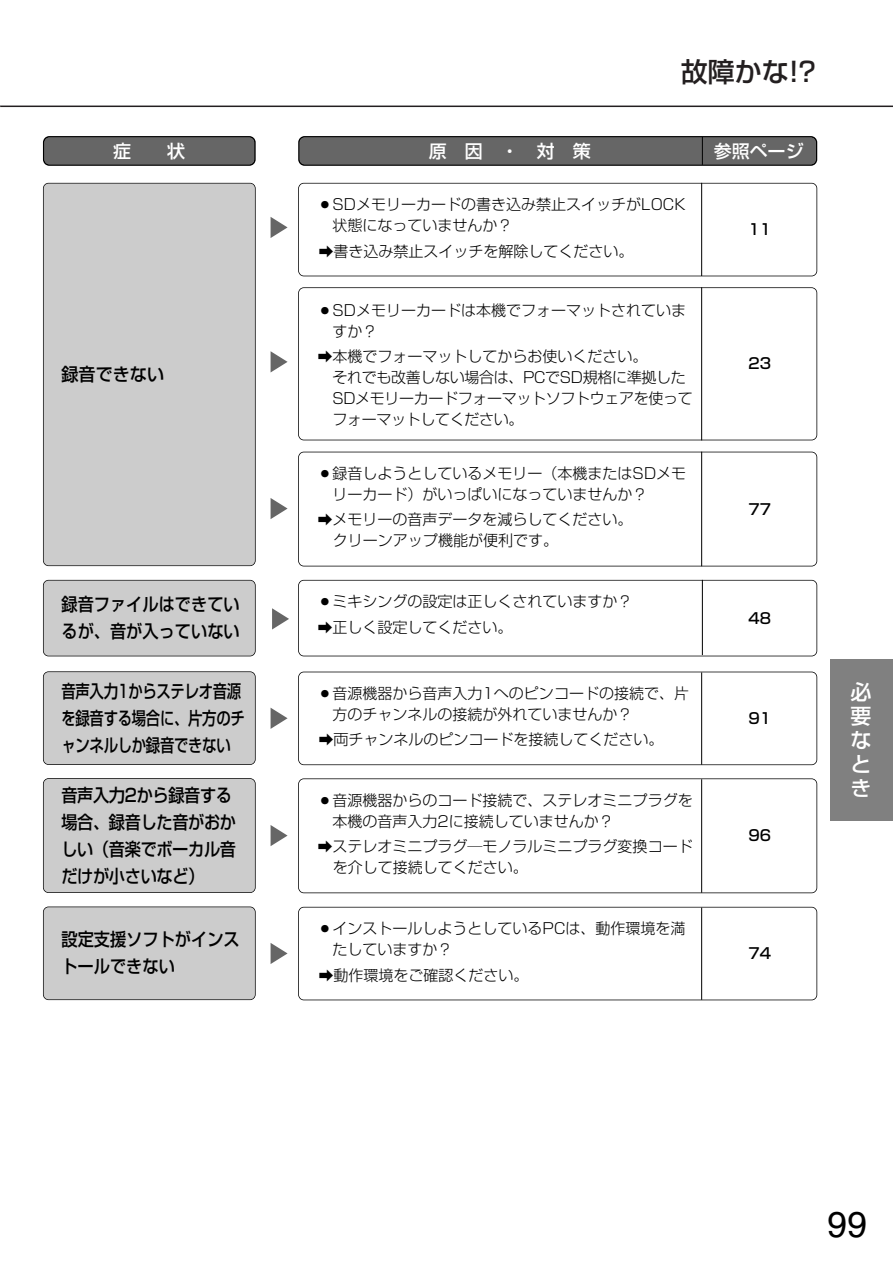
<style>
.page{position:relative;width:893px;height:1263px;background:#fff}
.page>*{position:absolute;margin:0;border:0;box-sizing:border-box;transform-origin:0 0}
.t1{font:36px "Helvetica";color:#000}
.t2{font:500 27px "Shin Go";color:#231f20}
.t3{font:500 21px/24px "Shin Go";color:#fff;text-align:justify}
.t4{font:500 18px/27px "Shin Go";letter-spacing:-.025em;color:#000;scale:.9 1}
.t5{font:500 18px/27px "Shin Go";color:#000;scale:.9 1}
.t6{font:500 18px/27px "Shin Go";letter-spacing:-.025em;color:#000;scale:.8 1}
.t7{font:500 18px "Shin Go";color:#fff}
.t8{font:500 18px "Shin Go";letter-spacing:-.025em;color:#000;scale:.95 1}
.t9{font:300 15px/21px "Shin Go";color:#000}
.t10{font:300 15px/21px "Shin Go";letter-spacing:-.025em;color:#000}
.t11{font:500 15px "Shin Go";color:#000}
</style>
<div class="page">
<hr style="left:0;top:106px;width:892px;height:1px;background:#231f20">
<div style="left:830px;top:659px;width:62px;height:162px;background:#808080"></div>
<svg style="left:43px;top:136px;width:213px;height:30px;background:#5f5f5f"></svg>
<svg style="left:298px;top:136px;width:519px;height:30px;background:#5f5f5f"></svg>
<svg style="left:270px;top:217px;width:17px;height:21px"></svg>
<div style="left:44px;top:184px;width:211px;height:381px;background:#ccc;border-radius:5px"></div>
<div style="left:43px;top:183px;width:213px;height:383px;border:2px solid #000;border-radius:6px"></div>
<div style="left:298px;top:183px;width:519px;height:93px;border:2px solid #000;border-radius:6px"></div>
<hr style="left:701px;top:183px;width:1px;height:93px;background:#000">
<svg style="left:270px;top:351px;width:17px;height:21px"></svg>
<div style="left:298px;top:287px;width:519px;height:153px;border:2px solid #000;border-radius:6px"></div>
<hr style="left:701px;top:287px;width:1px;height:153px;background:#000">
<div style="left:44px;top:672px;width:211px;height:92px;background:#ccc;border-radius:5px"></div>
<div style="left:43px;top:671px;width:213px;height:94px;border:2px solid #000;border-radius:6px"></div>
<svg style="left:270px;top:498px;width:17px;height:21px"></svg>
<div style="left:298px;top:452px;width:519px;height:114px;border:2px solid #000;border-radius:6px"></div>
<hr style="left:701px;top:452px;width:1px;height:114px;background:#000">
<div style="left:298px;top:672px;width:519px;height:93px;border:2px solid #000;border-radius:6px"></div>
<hr style="left:701px;top:672px;width:1px;height:93px;background:#000">
<svg style="left:270px;top:708px;width:17px;height:21px"></svg>
<div style="left:44px;top:779px;width:211px;height:113px;background:#ccc;border-radius:5px"></div>
<div style="left:43px;top:778px;width:213px;height:115px;border:2px solid #000;border-radius:6px"></div>
<div style="left:298px;top:778px;width:519px;height:115px;border:2px solid #000;border-radius:6px"></div>
<hr style="left:701px;top:779px;width:1px;height:114px;background:#000">
<svg style="left:270px;top:825px;width:17px;height:21px"></svg>
<div style="left:44px;top:907px;width:211px;height:92px;background:#ccc;border-radius:5px"></div>
<div style="left:43px;top:907px;width:213px;height:93px;border:2px solid #000;border-radius:6px"></div>
<div style="left:298px;top:907px;width:519px;height:93px;border:2px solid #000;border-radius:6px"></div>
<hr style="left:701px;top:908px;width:1px;height:92px;background:#000">
<svg style="left:270px;top:943px;width:17px;height:21px"></svg>
<div style="left:44px;top:581px;width:211px;height:75px;background:#ccc;border-radius:5px"></div>
<div style="left:43px;top:580px;width:213px;height:76px;border:2px solid #000;border-radius:6px"></div>
<div style="left:298px;top:580px;width:519px;height:76px;border:2px solid #000;border-radius:6px"></div>
<hr style="left:702px;top:580px;width:1px;height:75px;background:#000">
<svg style="left:272px;top:608px;width:17px;height:22px"></svg>
<h2 class="t2" style="left:680px;top:62px;width:137px">故障かな!?</h2>
<p class="t7" style="left:113px;top:144px;width:73px">症　　状</p>
<p class="t7" style="left:429px;top:144px;width:163px">原　因　・　対　策</p>
<p class="t7" style="left:713px;top:144px;width:91px">参照ページ</p>
<p class="t8" style="left:61px;top:368px;width:110px">録音できない</p>
<p class="t9" style="left:332px;top:196px;width:355px;text-indent:-15px">○SDメモリーカードの書き込み禁止スイッチがLOCK状態になっていませんか？</p>
<p class="t9" style="left:333px;top:242px;width:301px">書き込み禁止スイッチを解除してください。</p>
<p class="t11" style="left:748px;top:224px;width:24px">11</p>
<p class="t9" style="left:332px;top:302px;width:355px;text-indent:-15px">○SDメモリーカードは本機でフォーマットされていますか？</p>
<p class="t10" style="left:332px;top:348px;width:362px">本機でフォーマットしてからお使いください。<br>それでも改善しない場合は、PCでSD規格に準拠した<br>SDメモリーカードフォーマットソフトウェアを使ってフォーマットしてください。</p>
<p class="t11" style="left:748px;top:358px;width:24px">23</p>
<p class="t9" style="left:332px;top:465px;width:355px;text-indent:-15px">○録音しようとしているメモリー（本機またはSDメモリーカード）がいっぱいになっていませんか？</p>
<p class="t9" style="left:332px;top:511px;width:301px">メモリーの音声データを減らしてください。クリーンアップ機能が便利です。</p>
<p class="t11" style="left:748px;top:503px;width:24px">77</p>
<p class="t5" style="left:61px;top:593px;width:200px">録音ファイルはできているが、音が入っていない</p>
<p class="t9" style="left:332px;top:591px;width:301px;line-height:25.2px;text-indent:-15px">○ミキシングの設定は正しくされていますか？正しく設定してください。</p>
<p class="t6" style="left:61px;top:679px;width:231px">音声入力1からステレオ音源を録音する場合に、片方のチャンネルしか録音できない</p>
<p class="t9" style="left:332px;top:685px;width:358px;text-indent:-15px">○音源機器から音声入力1へのピンコードの接続で、片方のチャンネルの接続が外れていませんか？</p>
<p class="t9" style="left:333px;top:731px;width:331px">両チャンネルのピンコードを接続してください。</p>
<p class="t4" style="left:61px;top:783px;width:195px">音声入力2から録音する場合、録音した音がおかしい（音楽でボーカル音だけが小さいなど）</p>
<p class="t9" style="left:332px;top:792px;width:362px;text-indent:-15px">○音源機器からのコード接続で、ステレオミニプラグを本機の音声入力2に接続していませんか？</p>
<p class="t9" style="left:332px;top:838px;width:361px">ステレオミニプラグ―モノラルミニプラグ変換コードを介して接続してください。</p>
<p class="t5" style="left:61px;top:928px;width:200px">設定支援ソフトがインストールできない</p>
<p class="t9" style="left:332px;top:920px;width:354px;text-indent:-15px">○インストールしようとしているPCは、動作環境を満たしていますか？</p>
<p class="t9" style="left:333px;top:966px;width:196px">動作環境をご確認ください。</p>
<p class="t11" style="left:748px;top:612px;width:24px">48</p>
<p class="t11" style="left:748px;top:713px;width:24px">91</p>
<p class="t11" style="left:748px;top:830px;width:24px">96</p>
<p class="t11" style="left:748px;top:948px;width:24px">74</p>
<h3 class="t3" style="left:850px;top:682px;width:22px">必要なとき</h3>
<h1 class="t1" style="left:827px;top:1211px;width:42px">99</h1>
</div>
